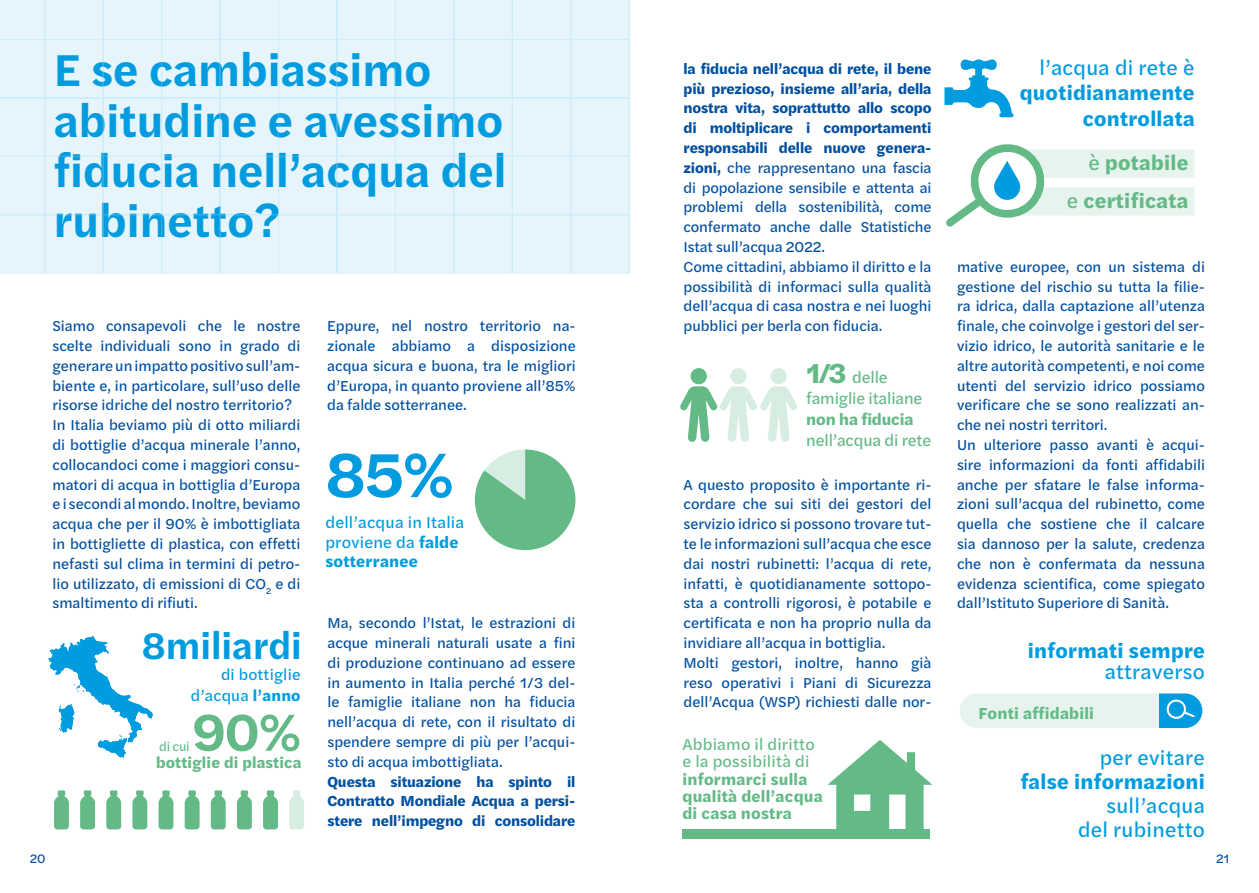
<style>
.page{position:relative;width:1259px;height:893px;background:#fff}
.page>*{position:absolute;margin:0;border:0;box-sizing:border-box;transform-origin:0 0}
.t1{font:600 64.65px "Halyard Text";color:#009cdf}
.t2{font:600 53.55px "Halyard Text";color:#64ba87}
.t3{font:600 46.5px/50.2px "Halyard Text";color:#009cdf}
.t4{font:600 38.25px "Halyard Text";color:#009cdf}
.t5{font:700 21.15px/25.5px "Halyard Text";letter-spacing:.015em;color:#009cdf;text-align:right}
.t6{font:21.15px/24px "Halyard Text";letter-spacing:.015em;color:#009cdf;text-align:right}
.t7{font:700 21.15px/37.8px "Halyard Text";letter-spacing:.015em;color:#64ba87;text-align:right}
.t8{font:700 16.5px/17.2px "Halyard Text";letter-spacing:.015em;color:#64ba87}
.t9{font:16.5px/19.5px "Halyard Text";letter-spacing:.015em;color:#009cdf}
.t10{font:16.5px/21px "Halyard Text";letter-spacing:-.01em;color:#64ba87}
.t11{font:16.5px/17.2px "Halyard Text";letter-spacing:.015em;color:#64ba87}
.t12{font:700 16.5px "Halyard Text";letter-spacing:-.01em;color:#64ba87}
.t13{font:15.9px/21.3px "Halyard Text";letter-spacing:.015em;color:#009cdf;text-align:right}
.t14{font:700 15.9px "Halyard Text";letter-spacing:.01em;color:#64ba87}
.t15{font:15px/19.8px "Halyard Text";color:#004f9f}
.t16{font:700 15px/19.8px "Halyard Text";letter-spacing:-.01em;color:#004f9f;text-align:justify}
.t17{font:13.2px "Halyard Text";color:#64ba87}
.t18{font:12.75px "Halyard Text";color:#004f9f}
.s1{font-weight:700}
.s2{font-weight:700;font-size:28.5px}
.s3{font-weight:400}
</style>
<div class="page">
<svg style="left:159px;top:790px;width:14px;height:39px"></svg>
<svg style="left:54px;top:790px;width:15px;height:39px"></svg>
<svg style="left:211px;top:790px;width:15px;height:39px"></svg>
<svg style="left:106px;top:790px;width:15px;height:39px"></svg>
<svg style="left:263px;top:790px;width:15px;height:39px"></svg>
<svg style="left:185px;top:790px;width:15px;height:39px"></svg>
<svg style="left:80px;top:790px;width:15px;height:39px"></svg>
<svg style="left:237px;top:790px;width:15px;height:39px"></svg>
<svg style="left:132px;top:790px;width:15px;height:39px"></svg>
<svg style="left:289px;top:790px;width:15px;height:39px"></svg>
<svg style="left:48px;top:636px;width:105px;height:122px"></svg>
<svg style="left:475px;top:449px;width:100px;height:101px"></svg>
<div style="left:690px;top:368px;width:17px;height:16px;background:#64ba87;border-radius:50%"></div>
<div style="left:730px;top:368px;width:16px;height:16px;background:#d8ede1;border-radius:50%"></div>
<div style="left:770px;top:368px;width:17px;height:16px;background:#d8ede1;border-radius:50%"></div>
<svg style="left:680px;top:386px;width:117px;height:56px"></svg>
<svg style="left:946px;top:144px;width:248px;height:83px"></svg>
<svg style="left:944px;top:59px;width:69px;height:58px"></svg>
<svg style="left:827px;top:740px;width:105px;height:89px"></svg>
<div style="left:682px;top:829px;width:248px;height:10px;background:#64ba87"></div>
<svg style="left:960px;top:693px;width:242px;height:35px;background:#c7e7ec"></svg>
<div style="left:0;top:0;width:630px;height:274px;background:#e6f5fb"></div>
<h3 class="t3" style="left:54px;top:43px;width:454px">E se cambiassimo abitudine e avessimo fiducia nell’acqua del rubinetto?</h3>
<p class="t15" style="left:52px;top:315px;width:249px">Siamo consapevoli che le nostre scelte individuali sono in grado di generare un impatto positivo sull’am&shy;biente e, in particolare, sull’uso delle risorse idriche del nostro territorio?<br>In Italia beviamo più di otto miliardi di bottiglie d’acqua minerale l’anno, collocandoci come i maggiori consu&shy;matori di acqua in bottiglia d’Europa e i secondi al mondo. Inoltre, beviamo acqua che per il 90% è imbottigliata in bottigliette di plastica, con effetti nefasti sul clima in termini di petro&shy;lio utilizzato, di emissioni di CO<sub>2</sub> e di smaltimento di rifiuti.</p>
<h3 class="t4" style="left:142px;top:617px;width:161px">8miliardi</h3>
<p class="t13" style="left:191px;top:663px;width:111px">di bottiglie d’acqua <span class="s1">l’anno</span></p>
<h2 class="t2" style="left:192px;top:693px;width:111px">90%</h2>
<p class="t17" style="left:159px;top:737px;width:32px">di cui</p>
<p class="t14" style="left:156px;top:751px;width:147px">bottiglie di plastica</p>
<p class="t15" style="left:327px;top:315px;width:250px;text-align:justify">Eppure, nel nostro territorio na&shy;zionale abbiamo a disposizione acqua sicura e buona, tra le migliori d’Europa, in quanto proviene all’85% da falde sotterranee.</p>
<h1 class="t1" style="left:325px;top:427px;width:130px">85%</h1>
<p class="t9" style="left:325px;top:512px;width:140px">dell’acqua in Italia proviene da <span class="s1">falde sotterranee</span></p>
<p class="t15" style="left:327px;top:612px;width:249px;text-align:justify">Ma, secondo l’Istat, le estrazioni di acque minerali naturali usate a fini di produzione continuano ad essere in aumento in Italia perché 1/3 del&shy;le famiglie italiane non ha fiducia nell’acqua di rete, con il risultato di spendere sempre di più per l’acqui&shy;sto di acqua imbottigliata.</p>
<p class="t16" style="left:327px;top:771px;width:249px">Questa situazione ha spinto il Contratto Mondiale Acqua a persi&shy;stere nell’impegno di consolidare</p>
<p class="t15" style="left:683px;top:58px;width:249px"><span class="s1">la fiducia nell’acqua di rete, il bene più prezioso, insieme all’aria, della nostra vita, soprattutto allo scopo di moltiplicare i comportamenti responsabili delle nuove genera&shy;zioni,</span> che rappresentano una fascia di popolazione sensibile e attenta ai problemi della sostenibilità, come confermato anche dalle Statistiche Istat sull’acqua 2022.<br>Come cittadini, abbiamo il diritto e la possibilità di informaci sulla qualità dell’acqua di casa nostra e nei luoghi pubblici per berla con fiducia.</p>
<p class="t10" style="left:806px;top:366px;width:118px"><span class="s2">1/3</span> delle famiglie italiane</p>
<p class="t12" style="left:806px;top:407px;width:109px">non ha fiducia</p>
<p class="t10" style="left:806px;top:429px;width:126px">nell’acqua di rete</p>
<p class="t15" style="left:683px;top:474px;width:249px">A questo proposito è importante ri&shy;cordare che sui siti dei gestori del servizio idrico si possono trovare tut&shy;te le informazioni sull’acqua che esce dai nostri rubinetti: l’acqua di rete, infatti, è quotidianamente sottopo&shy;sta a controlli rigorosi, è potabile e certificata e non ha proprio nulla da invidiare all’acqua in bottiglia.<br>Molti gestori, inoltre, hanno già reso operativi i Piani di Sicurezza dell’Acqua (WSP) richiesti dalle nor-</p>
<p class="t11" style="left:682px;top:735px;width:134px">Abbiamo il diritto e la possibilità di</p>
<p class="t8" style="left:682px;top:769px;width:142px">informarci sulla qualità dell’acqua di casa nostra</p>
<h3 class="t6" style="left:1039px;top:55px;width:157px">l’acqua di rete è</h3>
<h3 class="t5" style="left:1019px;top:79px;width:176px">quotidianamente controllata</h3>
<h3 class="t7" style="left:1066px;top:143px;width:123px"><span class="s3">è</span> potabile<br><span class="s3">e</span> certificata</h3>
<p class="t15" style="left:957px;top:256px;width:249px">mative europee, con un sistema di gestione del rischio su tutta la filie&shy;ra idrica, dalla captazione all’utenza finale, che coinvolge i gestori del ser&shy;vizio idrico, le autorità sanitarie e le altre autorità competenti, e noi come utenti del servizio idrico possiamo verificare che se sono realizzati an&shy;che nei nostri territori.<br>Un ulteriore passo avanti è acqui&shy;sire informazioni da fonti affidabili anche per sfatare le false informa&shy;zioni sull’acqua del rubinetto, come quella che sostiene che il calcare sia dannoso per la salute, credenza che non è confermata da nessuna evidenza scientifica, come spiegato dall’Istituto Superiore di Sanità.</p>
<h3 class="t5" style="left:1027px;top:636px;width:179px">informati sempre</h3>
<h3 class="t6" style="left:1104px;top:658px;width:102px">attraverso</h3>
<p class="t8" style="left:978px;top:703px;width:117px">Fonti affidabili</p>
<h3 class="t6" style="left:1099px;top:745px;width:107px">per evitare</h3>
<h3 class="t5" style="left:1020px;top:768px;width:186px">false informazioni</h3>
<h3 class="t6" style="left:1078px;top:793px;width:128px">sull’acqua del rubinetto</h3>
<p class="t18" style="left:30px;top:850px;width:17px">20</p>
<p class="t18" style="left:1216px;top:850px;width:15px">21</p>
</div>
